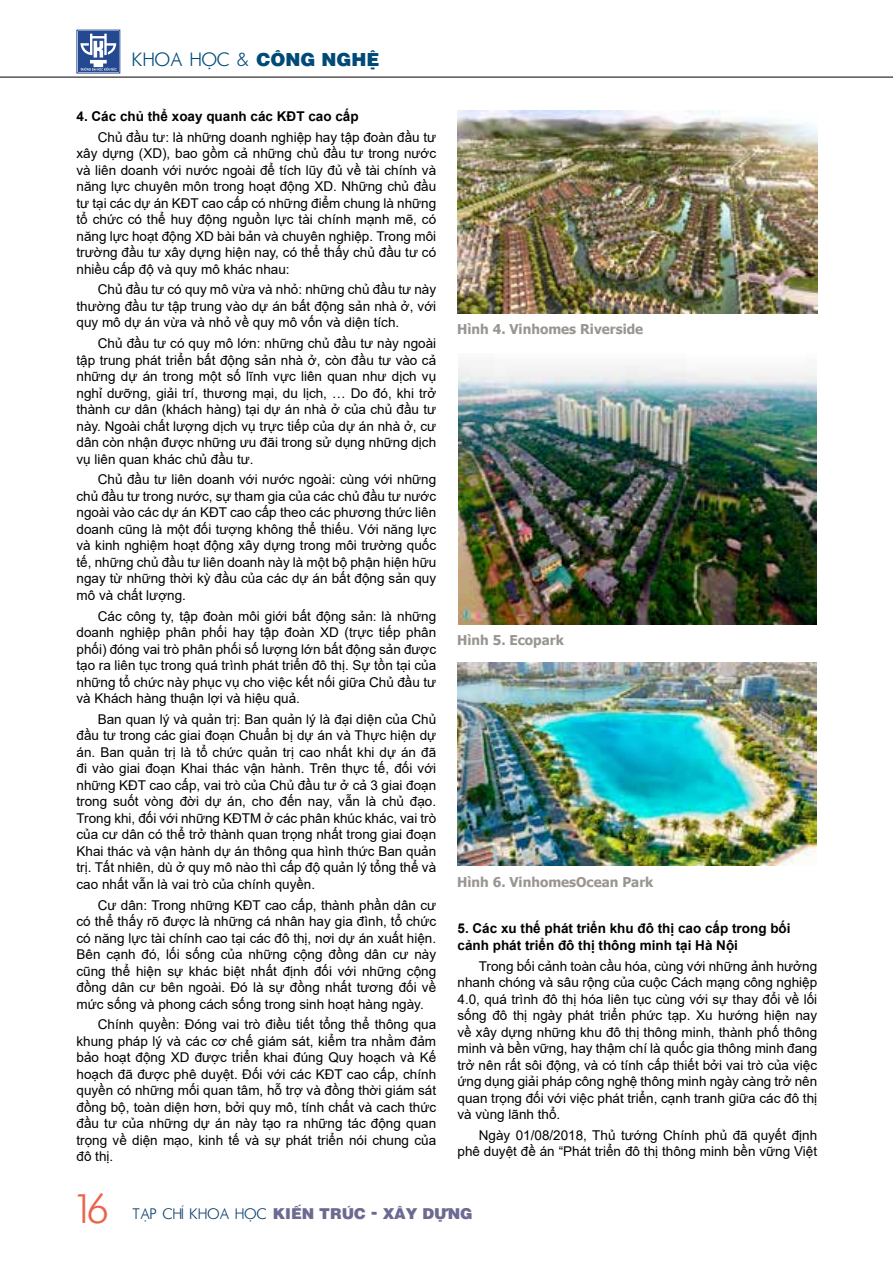
<style>
.page{position:relative;width:893px;height:1263px;background:#fff}
.page>*{position:absolute;margin:0;border:0;box-sizing:border-box;transform-origin:0 0}
.t1{font:39px "Vn Futura";color:#ea644b}
.t2{font:18px "Vn Futura";color:#004a78}
.t3{font:900 15px "Vn Switz";color:#6c6a91}
.t4{font:13.5px/16.5px "Arial";color:#000;text-align:justify}
.t5{font:700 13.5px/16.5px "Arial";color:#000}
.t6{font:700 13.5px "Tahoma";color:#999691}
.s1{font-family:"Vn Switz";font-weight:900}
.s2{font-family:"Vn Futura";font-weight:400;font-size:14.25px;color:#0a3d6c}
</style>
<div class="page">
<div style="left:78px;top:31px;width:41px;height:41px;background:#244990"></div>
<svg style="left:80px;top:34px;width:37px;height:37px"></svg>
<hr style="left:0;top:77px;width:893px;height:1px;background:#000">
<img style="left:457px;top:111px;width:360px;height:202px">
<img style="left:458px;top:364px;width:358px;height:260px">
<img style="left:457px;top:663px;width:359px;height:202px">
<h2 class="t2" style="left:133px;top:46px;width:248px">KHOA H“C &amp; <span class="s1">C«NG NGHª</span></h2>
<p class="t5" style="left:77px;top:108px;width:284px">4. Các chủ thể xoay quanh các KĐT cao cấp</p>
<p class="t4" style="left:77px;top:128px;width:361px;text-indent:21px">Chủ đầu tư: là những doanh nghiệp hay tập đoàn đầu tư xây dựng (XD), bao gồm cả những chủ đầu tư trong nước và liên doanh với nước ngoài để tích lũy đủ về tài chính và năng lực chuyên môn trong hoạt động XD. Những chủ đầu tư tại các dự án KĐT cao cấp có những điểm chung là những tổ chức có thể huy động nguồn lực tài chính mạnh mẽ, có năng lực hoạt động XD bài bản và chuyên nghiệp. Trong môi trường đầu tư xây dựng hiện nay, có thể thấy chủ đầu tư có nhiều cấp độ và quy mô khác nhau:</p>
<p class="t4" style="left:77px;top:281px;width:361px;text-indent:21px">Chủ đầu tư có quy mô vừa và nhỏ: những chủ đầu tư này thường đầu tư tập trung vào dự án bất động sản nhà ở, với quy mô dự án vừa và nhỏ về quy mô vốn và diện tích.</p>
<p class="t4" style="left:77px;top:335px;width:361px;text-indent:21px">Chủ đầu tư có quy mô lớn: những chủ đầu tư này ngoài tập trung phát triển bất động sản nhà ở, còn đầu tư vào cả những dự án trong một số lĩnh vực liên quan như dịch vụ nghỉ dưỡng, giải trí, thương mại, du lịch, … Do đó, khi trở thành cư dân (khách hàng) tại dự án nhà ở của chủ đầu tư này. Ngoài chất lượng dịch vụ trực tiếp của dự án nhà ở, cư dân còn nhận được những ưu đãi trong sử dụng những dịch vụ liên quan khác chủ đầu tư.</p>
<p class="t4" style="left:77px;top:471px;width:361px;text-indent:21px">Chủ đầu tư liên doanh với nước ngoài: cùng với những chủ đầu tư trong nước, sự tham gia của các chủ đầu tư nước ngoài vào các dự án KĐT cao cấp theo các phương thức liên doanh cũng là một đối tượng không thể thiếu. Với năng lực và kinh nghiệm hoạt động xây dựng trong môi trường quốc tế, những chủ đầu tư liên doanh này là một bộ phận hiện hữu ngay từ những thời kỳ đầu của các dự án bất động sản quy mô và chất lượng.</p>
<p class="t4" style="left:77px;top:607px;width:361px;text-indent:21px">Các công ty, tập đoàn môi giới bất động sản: là những doanh nghiệp phân phối hay tập đoàn XD (trực tiếp phân phối) đóng vai trò phân phối số lượng lớn bất động sản được tạo ra liên tục trong quá trình phát triển đô thị. Sự tồn tại của những tổ chức này phục vụ cho việc kết nối giữa Chủ đầu tư và Khách hàng thuận lợi và hiệu quả.</p>
<p class="t4" style="left:77px;top:711px;width:361px;text-indent:21px">Ban quan lý và quản trị: Ban quản lý là đại diện của Chủ đầu tư trong các giai đoạn Chuẩn bị dự án và Thực hiện dự án. Ban quản trị là tổ chức quản trị cao nhất khi dự án đã đi vào giai đoạn Khai thác vận hành. Trên thực tế, đối với những KĐT cao cấp, vai trò của Chủ đầu tư ở cả 3 giai đoạn trong suốt vòng đời dự án, cho đến nay, vẫn là chủ đạo.<br>Trong khi, đối với những KĐTM ở các phân khúc khác, vai trò của cư dân có thể trở thành quan trọng nhất trong giai đoạn Khai thác và vận hành dự án thông qua hình thức Ban quản trị. Tất nhiên, dù ở quy mô nào thì cấp độ quản lý tổng thể và cao nhất vẫn là vai trò của chính quyền.</p>
<p class="t4" style="left:77px;top:896px;width:361px;text-indent:21px">Cư dân: Trong những KĐT cao cấp, thành phần dân cư có thể thấy rõ được là những cá nhân hay gia đình, tổ chức có năng lực tài chính cao tại các đô thị, nơi dự án xuất hiện.<br>Bên cạnh đó, lối sống của những cộng đồng dân cư này cũng thể hiện sự khác biệt nhất định đối với những cộng đồng dân cư bên ngoài. Đó là sự đồng nhất tương đối về mức sống và phong cách sống trong sinh hoạt hàng ngày.</p>
<p class="t4" style="left:77px;top:1016px;width:361px;text-indent:21px">Chính quyền: Đóng vai trò điều tiết tổng thể thông qua khung pháp lý và các cơ chế giám sát, kiểm tra nhằm đảm bảo hoạt động XD được triển khai đúng Quy hoạch và Kế hoạch đã được phê duyệt. Đối với các KĐT cao cấp, chính quyền có những mối quan tâm, hỗ trợ và đồng thời giám sát đồng bộ, toàn diện hơn, bởi quy mô, tính chất và cach thức đầu tư của những dự án này tạo ra những tác động quan trọng về diện mạo, kinh tế và sự phát triển nói chung của đô thị.</p>
<p class="t6" style="left:457px;top:320px;width:188px">Hình 4. Vinhomes Riverside</p>
<p class="t6" style="left:457px;top:631px;width:108px">Hình 5. Ecopark</p>
<p class="t6" style="left:457px;top:872px;width:198px">Hình 6. VinhomesOcean Park</p>
<p class="t5" style="left:457px;top:920px;width:335px">5. Các xu thế phát triển khu đô thị cao cấp trong bối cảnh phát triển đô thị thông minh tại Hà Nội</p>
<p class="t4" style="left:457px;top:957px;width:361px;text-indent:21px">Trong bối cảnh toàn cầu hóa, cùng với những ảnh hưởng nhanh chóng và sâu rộng của cuộc Cách mạng công nghiệp 4.0, quá trình đô thị hóa liên tục cùng với sự thay đổi về lối sống đô thị ngày phát triển phức tạp. Xu hướng hiện nay về xây dựng những khu đô thị thông minh, thành phố thông minh và bền vững, hay thậm chí là quốc gia thông minh đang trở nên rất sôi động, và có tính cấp thiết bởi vai trò của việc ứng dụng giải pháp công nghệ thông minh ngày càng trở nên quan trọng đối với việc phát triển, cạnh tranh giữa các đô thị và vùng lãnh thổ.</p>
<p class="t4" style="left:457px;top:1127px;width:361px;text-align:right">Ngày 01/08/2018, Thủ tướng Chính phủ đã quyết định phê duyệt đề án “Phát triển đô thị thông minh bền vững Việt</p>
<h1 class="t1" style="left:77px;top:1178px;width:35px">16</h1>
<p class="t3" style="left:133px;top:1203px;width:341px"><span class="s2">T„P CHŠ KHOA H“C</span> KI¦N TR”C - XŸY D¼NG</p>
</div>
